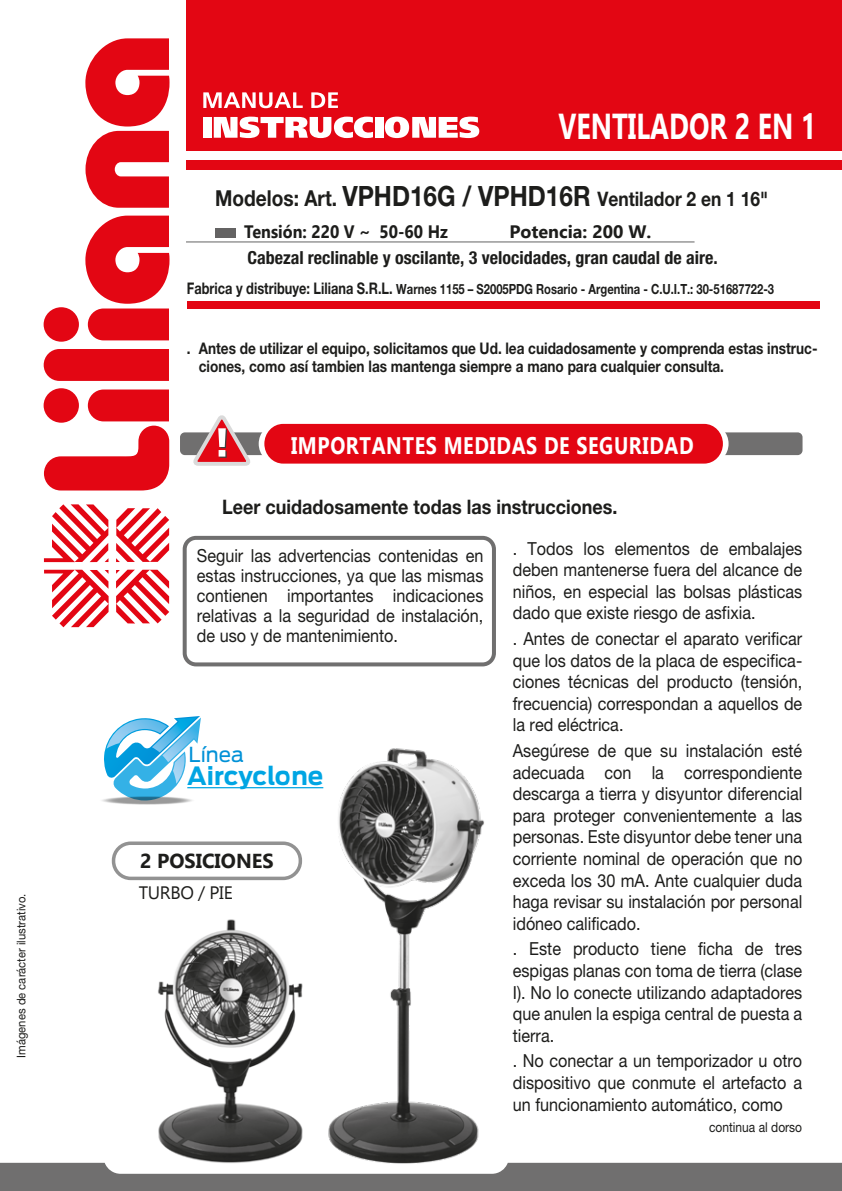
<style>
.page{position:relative;width:842px;height:1191px;background:#fff}
.page>*{position:absolute;margin:0;border:0;box-sizing:border-box;transform-origin:0 0}
.t1{font:700 36px "Gadugi";color:#fff;scale:.75 1}
.t2{font:700 24.8px "Antenna";color:#00a5e3}
.t3{font:700 24px "Gadugi";letter-spacing:.03em;color:#fff;scale:.83 1}
.t4{font:20.6px "Antenna";color:#0091d7}
.t5{font:700 20.2px "Gadugi";color:#1d1d1b}
.t6{font:700 20px "Helvetica Neue";color:#1d1d1b;scale:.87 1}
.t7{font:700 20px "Helvetica Neue";color:#1d1d1b;scale:.9 1}
.t8{font:18px/21.6px "Helvetica Neue";color:#1d1d1b;text-align:justify;scale:.9 1}
.t9{font:700 condensed 18px "Helvetica Neue";color:#1d1d1b}
.t10{font:700 18px "Gadugi";color:#1d1d1b;scale:.9 1}
.t11{font:700 18px "Gadugi";color:#1d1d1b}
.t12{font:18px "Gadugi";letter-spacing:-.02em;color:#1d1d1b}
.t13{font:700 16px/18px "Helvetica Neue";color:#1d1d1b;scale:.85 1}
.t14{font:700 14px "Helvetica Neue";color:#1d1d1b;scale:.8 1}
.t15{font:13.6px "Helvetica Neue";color:#1d1d1b;scale:.88 1}
.t16{font:12px "Helvetica Neue";color:#1d1d1b;scale:.94 1}
.s1{font-size:22px}
.s2{font-size:28px}
.s3{font-size:16px}
</style>
<div class="page">
<div style="left:183px;top:536px;width:313px;height:130px;border:4px solid #706f6f;border-radius:11px"></div>
<div style="left:180px;top:432px;width:622px;height:23px;background:#706f6f;border-radius:5px"></div>
<div style="left:259px;top:424px;width:469px;height:39px;background:#fff;border-radius:19px"></div>
<div style="left:264px;top:424px;width:459px;height:39px;background:#e30613;border-radius:19px"></div>
<svg style="left:192px;top:415px;width:61px;height:51px"></svg>
<div style="left:186px;top:0;width:656px;height:151px;background:#e30613"></div>
<div style="left:186px;top:161px;width:656px;height:9px;background:#e30613"></div>
<div style="left:203px;top:117px;width:8px;height:21px;background:#fff"></div>
<svg style="left:214px;top:117px;width:159px;height:21px"></svg>
<div style="left:375px;top:117px;width:8px;height:21px;background:#fff"></div>
<svg style="left:385px;top:117px;width:94px;height:21px"></svg>
<svg style="left:203px;top:92px;width:100px;height:16px"></svg>
<svg style="left:311px;top:92px;width:27px;height:16px"></svg>
<svg style="left:44px;top:389px;width:125px;height:101px"></svg>
<div style="left:44px;top:307px;width:35px;height:35px;background:#e30613;border-radius:50%"></div>
<svg style="left:85px;top:216px;width:85px;height:124px"></svg>
<div style="left:44px;top:349px;width:125px;height:32px;background:#e30613"></div>
<svg style="left:85px;top:38px;width:85px;height:170px"></svg>
<svg style="left:44px;top:504px;width:64px;height:58px"></svg>
<svg style="left:116px;top:569px;width:53px;height:54px"></svg>
<svg style="left:44px;top:570px;width:65px;height:57px"></svg>
<svg style="left:116px;top:508px;width:53px;height:54px"></svg>
<hr style="left:0;top:0;width:1px;height:99px;background:#e30613">
<svg style="left:0;top:1162px;width:842px;height:29px"></svg>
<div style="left:187px;top:301px;width:632px;height:7px;background:#e30613"></div>
<hr style="left:186px;top:241px;width:508px;height:1px;background:#646363">
<div style="left:215px;top:228px;width:21px;height:9px;background:#646363"></div>
<div style="left:100px;top:796px;width:94px;height:9px;background:#fafafa;border-radius:50%"></div>
<svg style="left:101px;top:796px;width:92px;height:9px"></svg>
<div style="left:101px;top:796px;width:92px;height:8px;background:#e0e0e0;border-radius:50%"></div>
<div style="left:104px;top:796px;width:86px;height:8px;background:#cacaca;border-radius:50%"></div>
<div style="left:107px;top:797px;width:80px;height:7px;background:#c2c2c2;border-radius:50%"></div>
<div style="left:108px;top:797px;width:78px;height:7px;background:#bcbcbc;border-radius:50%"></div>
<div style="left:109px;top:797px;width:76px;height:7px;background:#b6b6b6;border-radius:50%"></div>
<div style="left:110px;top:797px;width:74px;height:7px;background:#a4a4a4;border-radius:50%"></div>
<div style="left:111px;top:797px;width:72px;height:6px;background:#9e9e9e;border-radius:50%"></div>
<div style="left:113px;top:797px;width:68px;height:6px;background:#9a9a9a;border-radius:50%"></div>
<hr style="left:126px;top:799px;width:42px;height:3px;background:#929292;border-radius:50%">
<svg style="left:104px;top:716px;width:97px;height:85px"></svg>
<hr style="left:187px;top:787px;width:136px;height:1px;background:#00a5e3">
<div style="left:112px;top:841px;width:190px;height:39px;border:4px solid #929292;border-radius:17px"></div>
<img style="left:146px;top:919px;width:142px;height:249px">
<img style="left:288px;top:748px;width:223px;height:441px">
<p class="t16" style="left:14px;top:1057px;width:176px;rotate:-90deg">Imágenes de carácter ilustrativo.</p>
<h1 class="t1" style="left:558px;top:104px;width:345px">VENTILADOR 2 EN 1</h1>
<p class="t6" style="left:215px;top:187px;width:637px"><span class="s1">Modelos: Art.</span> <span class="s2">VPHD16G / VPHD16R</span> Ventilador 2 en 1 16"</p>
<p class="t10" style="left:244px;top:221px;width:228px">Tensión: 220 V ~ 50-60 Hz</p>
<p class="t11" style="left:509px;top:221px;width:143px">Potencia: 200 W.</p>
<p class="t9" style="left:247px;top:247px;width:472px">Cabezal reclinable y oscilante, 3 velocidades, gran caudal de aire.</p>
<p class="t14" style="left:187px;top:280px;width:736px"><span class="s3">Fabrica y distribuye: Liliana S.R.L.</span> Warnes 1155 – S2005PDG Rosario - Argentina - C.U.I.T.: 30-51687722-3</p>
<p class="t13" style="left:199px;top:339px;width:729px;text-indent:-12px">. Antes de utilizar el equipo, solicitamos que Ud. lea cuidadosamente y comprenda estas instruc&shy;ciones, como así tambien las mantenga siempre a mano para cualquier consulta.</p>
<h3 class="t3" style="left:291px;top:431px;width:487px">IMPORTANTES MEDIDAS DE SEGURIDAD</h3>
<p class="t7" style="left:222px;top:494px;width:441px">Leer cuidadosamente todas las instrucciones.</p>
<p class="t8" style="left:197px;top:545px;width:320px;line-height:20px">Seguir las advertencias contenidas en estas instrucciones, ya que las mismas contienen importantes indicaciones relativas a la seguridad de instalación, de uso y de mantenimiento.</p>
<p class="t4" style="left:189px;top:740px;width:57px">Línea</p>
<h2 class="t2" style="left:187px;top:759px;width:138px">Aircyclone</h2>
<p class="t5" style="left:140px;top:849px;width:135px">2 POSICIONES</p>
<p class="t12" style="left:139px;top:881px;width:96px">TURBO / PIE</p>
<p class="t8" style="left:513px;top:537px;width:323px">. Todos los elementos de embalajes deben mantenerse fuera del alcance de niños, en especial las bolsas plásticas dado que existe riesgo de asfixia.</p>
<p class="t8" style="left:513px;top:627px;width:323px">. Antes de conectar el aparato verificar que los datos de la placa de especifica&shy;ciones técnicas del producto (tensión, frecuencia) correspondan a aquellos de la red eléctrica.</p>
<p class="t8" style="left:513px;top:739px;width:323px">Asegúrese de que su instalación esté adecuada con la correspondiente descarga a tierra y disyuntor diferencial para proteger convenientemente a las personas. Este disyuntor debe tener una corriente nominal de operación que no exceda los 30 mA. Ante cualquier duda haga revisar su instalación por personal idóneo calificado.</p>
<p class="t8" style="left:513px;top:938px;width:323px">. Este producto tiene ficha de tres espigas planas con toma de tierra (clase I). No lo conecte utilizando adaptadores que anulen la espiga central de puesta a tierra.</p>
<p class="t8" style="left:513px;top:1050px;width:323px">. No conectar a un temporizador u otro dispositivo que conmute el artefacto a un funcionamiento automático, como</p>
<p class="t15" style="left:709px;top:1119px;width:107px">continua al dorso</p>
</div>
